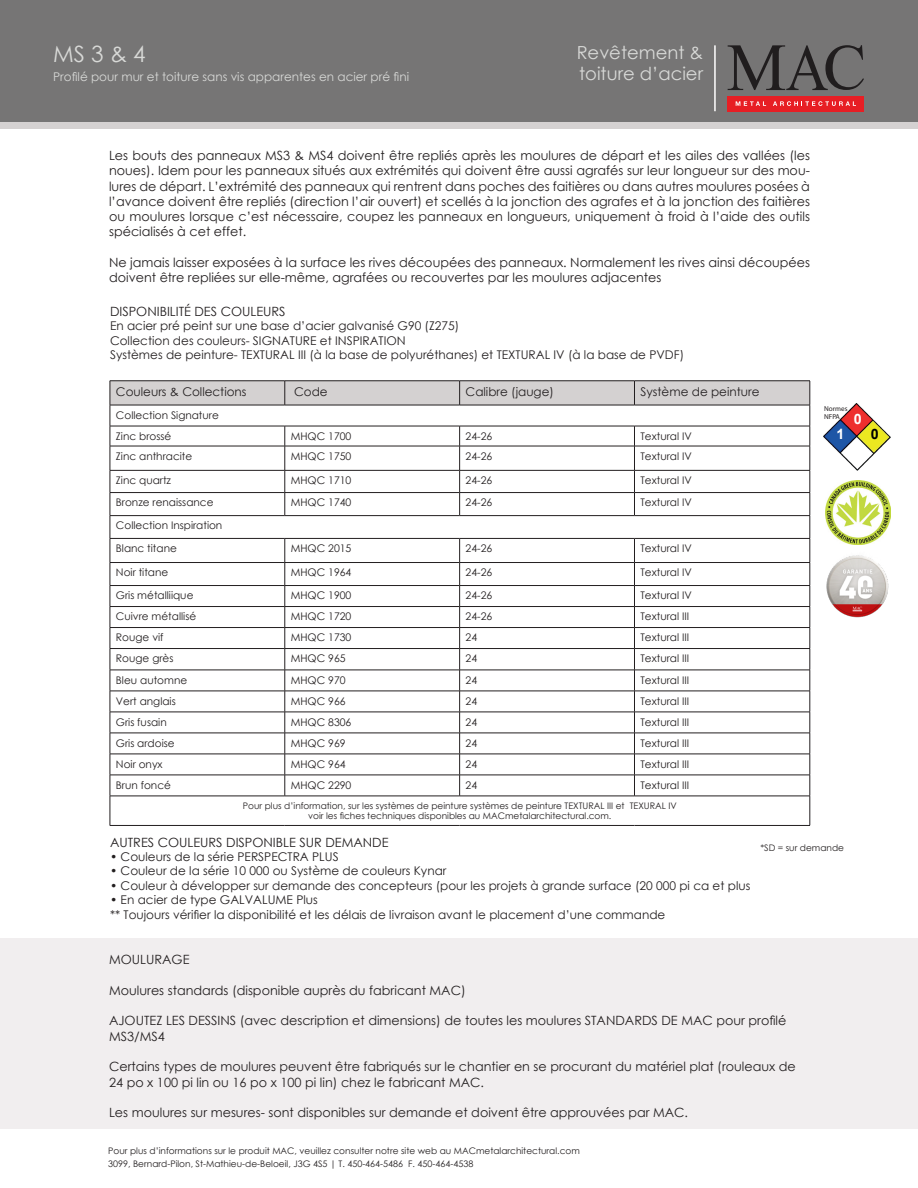
<style>
.page{position:relative;width:918px;height:1188px;background:#fff}
.page>*{position:absolute;margin:0;border:0;box-sizing:border-box;transform-origin:0 0}
.t1{font:22.5px "Century Gothic";color:#d8d9d7}
.t2{font:18px/21.6px "Century Gothic";color:#d8d9d7}
.t3{font:700 14.25px "Arial";color:#fff}
.t4{font:700 14.25px "Arial";color:#000001}
.t5{font:12.75px/15.3px "Century Gothic";color:#231f20}
.t6{font:12px/14.4px "Century Gothic";color:#231f20}
.t7{font:12px "Century Gothic";color:#d8d9d7}
.t8{font:10.5px/21px "Century Gothic";color:#231f20}
.t9{font:9px/13px "Century Gothic";color:#231f20}
.t10{font:7.2px/8.6px "Myriad Pro";color:#231f20}
</style>
<div class="page">
<div style="left:0;top:0;width:918px;height:129px;background:#d4d1d1"></div>
<div style="left:0;top:0;width:918px;height:122px;background:#767575"></div>
<svg style="left:728px;top:45px;width:136px;height:45px"></svg>
<div style="left:728px;top:96px;width:136px;height:15px;background:#e71e24"></div>
<svg style="left:736px;top:101px;width:30px;height:5px"></svg>
<svg style="left:773px;top:101px;width:83px;height:5px"></svg>
<hr style="left:714px;top:45px;width:2px;height:66px;background:#fff">
<div style="left:0;top:938px;width:918px;height:191px;background:#f1eeef"></div>
<hr style="left:110px;top:825px;width:175px;height:1px;background:#231f20">
<hr style="left:285px;top:825px;width:175px;height:1px;background:#231f20">
<hr style="left:460px;top:825px;width:174px;height:1px;background:#231f20">
<hr style="left:634px;top:825px;width:176px;height:1px;background:#231f20">
<svg style="left:110px;top:381px;width:701px;height:444px"></svg>
<hr style="left:110px;top:754px;width:175px;height:1px;background:#231f20">
<hr style="left:285px;top:754px;width:175px;height:1px;background:#231f20">
<hr style="left:460px;top:754px;width:174px;height:1px;background:#231f20">
<hr style="left:634px;top:754px;width:176px;height:1px;background:#231f20">
<hr style="left:110px;top:775px;width:175px;height:1px;background:#231f20">
<hr style="left:285px;top:775px;width:175px;height:1px;background:#231f20">
<hr style="left:460px;top:775px;width:174px;height:1px;background:#231f20">
<hr style="left:634px;top:775px;width:176px;height:1px;background:#231f20">
<img style="left:826px;top:555px;width:63px;height:63px">
<img style="left:826px;top:480px;width:64px;height:64px">
<img style="left:823px;top:404px;width:67px;height:67px">
<h1 class="t1" style="left:53px;top:38px;width:94px">MS 3 &amp; 4</h1>
<p class="t7" style="left:53px;top:69px;width:357px">Profilé pour mur et toiture sans vis apparentes en acier pré fini</p>
<h2 class="t2" style="left:577px;top:41px;width:128px">Revêtement &amp; toiture d’acier</h2>
<p class="t5" style="left:109px;top:147px;width:702px;text-align:justify">Les bouts des panneaux MS3 &amp; MS4 doivent être repliés après les moulures de départ et les ailes des vallées (les noues). Idem pour les panneaux situés aux extrémités qui doivent être aussi agrafés sur leur longueur sur des mou&shy;lures de départ. L’extrémité des panneaux qui rentrent dans poches des faitières ou dans autres moulures posées à l’avance doivent être repliés (direction l’air ouvert) et scellés à la jonction des agrafes et à la jonction des faitières ou moulures lorsque c’est nécessaire, coupez les panneaux en longueurs, uniquement à froid à l’aide des outils spécialisés à cet effet.</p>
<p class="t5" style="left:109px;top:255px;width:702px">Ne jamais laisser exposées à la surface les rives découpées des panneaux. Normalement les rives ainsi découpées doivent être repliées sur elle-même, agrafées ou recouvertes par les moulures adjacentes</p>
<p class="t5" style="left:110px;top:304px;width:177px">DISPONIBILITÉ DES COULEURS</p>
<p class="t6" style="left:110px;top:318px;width:576px">En acier pré peint sur une base d’acier galvanisé G90 (Z275)<br>Collection des couleurs- SIGNATURE et INSPIRATION<br>Systèmes de peinture- TEXTURAL III (à la base de polyuréthanes) et TEXTURAL IV (à la base de PVDF)</p>
<p class="t6" style="left:116px;top:384px;width:132px">Couleurs &amp; Collections</p>
<p class="t6" style="left:294px;top:384px;width:35px">Code</p>
<p class="t6" style="left:466px;top:384px;width:90px">Calibre (jauge)</p>
<p class="t6" style="left:640px;top:384px;width:121px">Système de peinture</p>
<p class="t8" style="left:116px;top:404px;width:104px">Collection Signature<br>Zinc brossé</p>
<p class="t8" style="left:291px;top:425px;width:62px">MHQC 1700</p>
<p class="t8" style="left:466px;top:425px;width:28px">24-26</p>
<p class="t8" style="left:640px;top:425px;width:53px">Textural IV</p>
<p class="t8" style="left:116px;top:445px;width:78px">Zinc anthracite</p>
<p class="t8" style="left:291px;top:445px;width:62px">MHQC 1750</p>
<p class="t8" style="left:466px;top:445px;width:28px">24-26</p>
<p class="t8" style="left:640px;top:445px;width:53px">Textural IV</p>
<p class="t8" style="left:116px;top:470px;width:57px">Zinc quartz</p>
<p class="t8" style="left:291px;top:470px;width:62px">MHQC 1710</p>
<p class="t8" style="left:466px;top:470px;width:28px">24-26</p>
<p class="t8" style="left:640px;top:470px;width:53px">Textural IV</p>
<p class="t8" style="left:116px;top:492px;width:99px">Bronze renaissance</p>
<p class="t8" style="left:291px;top:492px;width:62px">MHQC 1740</p>
<p class="t8" style="left:466px;top:492px;width:28px">24-26</p>
<p class="t8" style="left:640px;top:492px;width:53px">Textural IV</p>
<p class="t8" style="left:116px;top:514px;width:108px;line-height:22.8px">Collection Inspiration<br>Blanc titane</p>
<p class="t8" style="left:291px;top:538px;width:62px">MHQC 2015</p>
<p class="t8" style="left:466px;top:538px;width:28px">24-26</p>
<p class="t8" style="left:640px;top:538px;width:53px">Textural IV</p>
<p class="t10" style="left:824px;top:404px;width:25px">Normes<br>NFPA</p>
<p class="t3" style="left:854px;top:409px;width:9px">0</p>
<p class="t3" style="left:836px;top:424px;width:9px">1</p>
<p class="t8" style="left:116px;top:562px;width:54px">Noir titane</p>
<p class="t8" style="left:291px;top:562px;width:62px">MHQC 1964</p>
<p class="t8" style="left:466px;top:562px;width:28px">24-26</p>
<p class="t8" style="left:640px;top:562px;width:53px">Textural IV</p>
<p class="t8" style="left:116px;top:585px;width:79px">Gris métalliique</p>
<p class="t8" style="left:291px;top:585px;width:62px">MHQC 1900</p>
<p class="t8" style="left:466px;top:585px;width:28px">24-26</p>
<p class="t8" style="left:640px;top:585px;width:53px">Textural IV</p>
<p class="t8" style="left:116px;top:606px;width:82px">Cuivre métallisé</p>
<p class="t8" style="left:291px;top:606px;width:62px">MHQC 1720</p>
<p class="t8" style="left:466px;top:606px;width:28px">24-26</p>
<p class="t8" style="left:640px;top:606px;width:50px">Textural III</p>
<p class="t8" style="left:116px;top:627px;width:49px">Rouge vif</p>
<p class="t8" style="left:291px;top:627px;width:62px">MHQC 1730</p>
<p class="t8" style="left:466px;top:627px;width:13px">24</p>
<p class="t8" style="left:640px;top:627px;width:50px">Textural III</p>
<p class="t8" style="left:116px;top:648px;width:59px">Rouge grès</p>
<p class="t8" style="left:291px;top:648px;width:56px">MHQC 965</p>
<p class="t8" style="left:466px;top:648px;width:13px">24</p>
<p class="t8" style="left:640px;top:648px;width:50px">Textural III</p>
<p class="t8" style="left:116px;top:669px;width:73px">Bleu automne</p>
<p class="t8" style="left:291px;top:669px;width:56px">MHQC 970</p>
<p class="t8" style="left:466px;top:669px;width:13px">24</p>
<p class="t8" style="left:640px;top:669px;width:50px">Textural III</p>
<p class="t8" style="left:116px;top:690px;width:61px">Vert anglais</p>
<p class="t8" style="left:291px;top:690px;width:56px">MHQC 966</p>
<p class="t8" style="left:466px;top:690px;width:13px">24</p>
<p class="t8" style="left:640px;top:690px;width:50px">Textural III</p>
<p class="t8" style="left:116px;top:711px;width:52px">Gris fusain</p>
<p class="t8" style="left:291px;top:711px;width:62px">MHQC 8306</p>
<p class="t8" style="left:466px;top:711px;width:13px">24</p>
<p class="t8" style="left:640px;top:711px;width:50px">Textural III</p>
<p class="t8" style="left:116px;top:732px;width:60px">Gris ardoise</p>
<p class="t8" style="left:291px;top:732px;width:56px">MHQC 969</p>
<p class="t8" style="left:466px;top:732px;width:13px">24</p>
<p class="t8" style="left:640px;top:732px;width:50px">Textural III</p>
<p class="t8" style="left:116px;top:753px;width:48px">Noir onyx</p>
<p class="t8" style="left:291px;top:753px;width:56px">MHQC 964</p>
<p class="t8" style="left:466px;top:753px;width:13px">24</p>
<p class="t8" style="left:640px;top:753px;width:50px">Textural III</p>
<p class="t8" style="left:116px;top:774px;width:57px">Brun foncé</p>
<p class="t8" style="left:291px;top:774px;width:62px">MHQC 2290</p>
<p class="t8" style="left:466px;top:774px;width:13px">24</p>
<p class="t8" style="left:640px;top:774px;width:50px">Textural III</p>
<p class="t9" style="left:243px;top:800px;width:435px;line-height:10.8px;text-align:center">Pour plus d’information, sur les systèmes de peinture systèmes de peinture TEXTURAL III et TEXURAL IV voir les fiches techniques disponibles au MACmetalarchitectural.com.</p>
<p class="t5" style="left:110px;top:834px;width:280px">AUTRES COULEURS DISPONIBLE SUR DEMANDE</p>
<p class="t6" style="left:110px;top:849px;width:230px">• Couleurs de la série PERSPECTRA PLUS</p>
<p class="t6" style="left:110px;top:864px;width:338px">• Couleur de la série 10 000 ou Système de couleurs Kynar</p>
<p class="t6" style="left:110px;top:878px;width:642px">• Couleur à développer sur demande des concepteurs (pour les projets à grande surface (20 000 pi ca et plus</p>
<p class="t6" style="left:110px;top:892px;width:557px">• En acier de type GALVALUME Plus<br>** Toujours vérifier la disponibilité et les délais de livraison avant le placement d’une commande</p>
<p class="t9" style="left:760px;top:841px;width:85px">*SD = sur demande</p>
<p class="t4" style="left:871px;top:424px;width:9px">0</p>
<p class="t5" style="left:109px;top:952px;width:82px">MOULURAGE</p>
<p class="t5" style="left:109px;top:982px;width:358px">Moulures standards (disponible auprès du fabricant MAC)</p>
<p class="t5" style="left:109px;top:1013px;width:679px">AJOUTEZ LES DESSINS (avec description et dimensions) de toutes les moulures STANDARDS DE MAC pour profilé<br>MS3/MS4</p>
<p class="t5" style="left:109px;top:1059px;width:688px">Certains types de moulures peuvent être fabriqués sur le chantier en se procurant du matériel plat (rouleaux de<br>24 po x 100 pi lin ou 16 po x 100 pi lin) chez le fabricant MAC.</p>
<p class="t5" style="left:109px;top:1105px;width:581px">Les moulures sur mesures- sont disponibles sur demande et doivent être approuvées par MAC.</p>
<p class="t9" style="left:108px;top:1144px;width:473px">Pour plus d’informations sur le produit MAC, veuillez consulter notre site web au MACmetalarchitectural.com<br>3099, Bernard-Pilon, St-Mathieu-de-Beloeil, J3G 4S5 | T. 450-464-5486 F. 450-464-4538</p>
</div>
